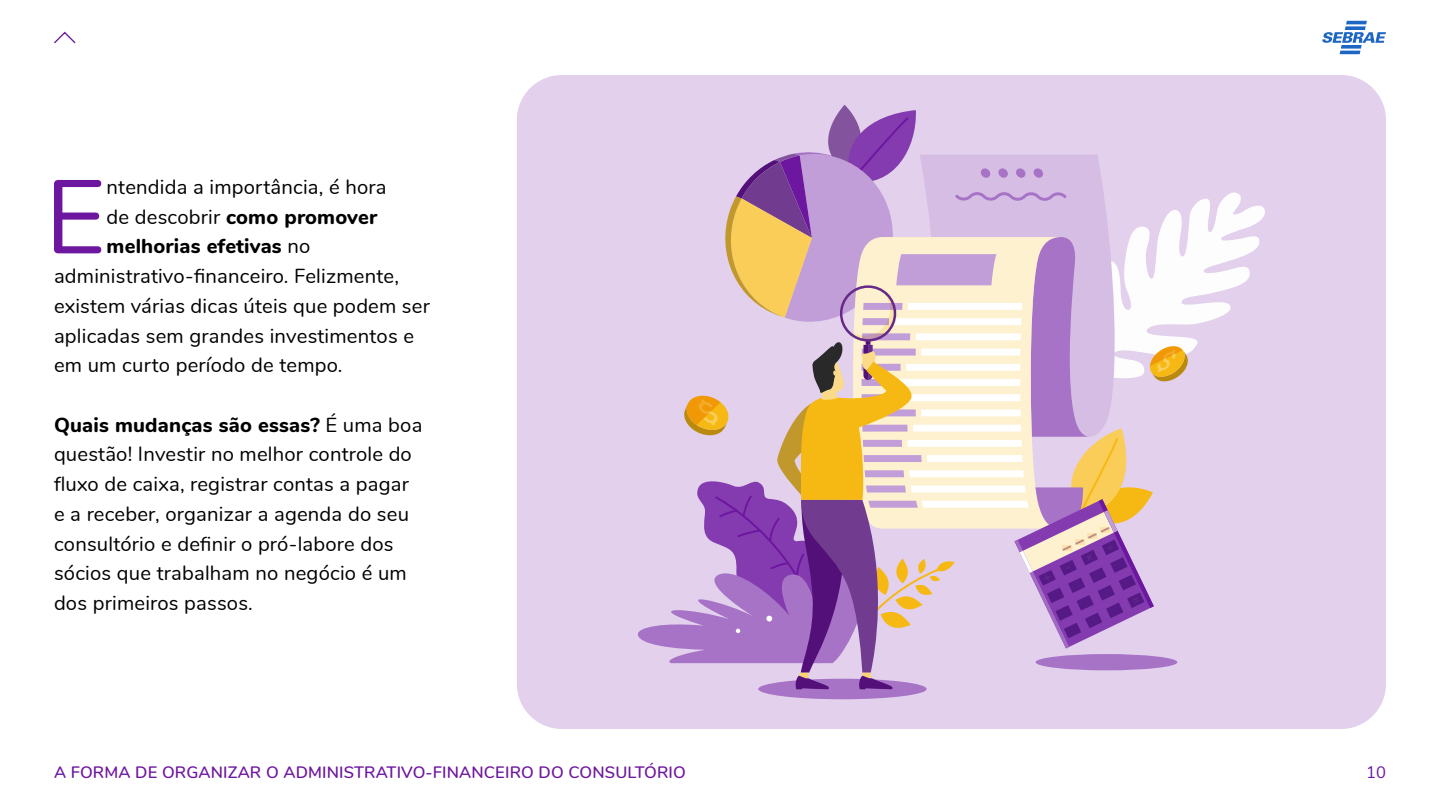
<style>
.page{position:relative;width:1440px;height:810px;background:#fff}
.page>*{position:absolute;margin:0;border:0;box-sizing:border-box;transform-origin:0 0}
.t1{font:104.1px "Nunito";color:#6d16a0}
.t2{font:20.25px/29.7px "Nunito";letter-spacing:.01em;color:#000}
.t3{font:800 20.25px "Nunito";letter-spacing:.01em;color:#000}
.t4{font:600 16.5px "Nunito";letter-spacing:.01em;color:#6d16a0}
.t5{font:16.5px "Nunito";color:#6d16a0}
.s1{font-weight:400}
.s2{font-weight:800}
</style>
<div class="page">
<svg style="left:54px;top:31px;width:22px;height:13px"></svg>
<div style="left:517px;top:75px;width:869px;height:654px;background:#e2d0ec;border-radius:45px"></div>
<svg style="left:1322px;top:21px;width:64px;height:33px"></svg>
<div style="left:758px;top:679px;width:169px;height:20px;background:#a773c6;border-radius:50%"></div>
<svg style="left:638px;top:105px;width:627px;height:584px"></svg>
<h1 class="t1" style="left:45px;top:141px;width:62px">E</h1>
<p class="t2" style="left:107px;top:171px;width:282px">ntendida a importância, é hora</p>
<p class="t3" style="left:107px;top:202px;width:272px"><span class="s1">de descobrir</span> como promover</p>
<p class="t3" style="left:107px;top:231px;width:205px">melhorias efetivas <span class="s1">no</span></p>
<p class="t2" style="left:54px;top:260px;width:347px">administrativo-financeiro. Felizmente,</p>
<p class="t2" style="left:54px;top:290px;width:377px">existem várias dicas úteis que podem ser</p>
<p class="t2" style="left:54px;top:320px;width:362px">aplicadas sem grandes investimentos e</p>
<p class="t2" style="left:54px;top:349px;width:290px">em um curto período de tempo.</p>
<p class="t2" style="left:54px;top:409px;width:370px"><span class="s2">Quais mudanças são essas?</span> É uma boa questão! Investir no melhor controle do fluxo de caixa, registrar contas a pagar e a receber, organizar a agenda do seu consultório e definir o pró-labore dos sócios que trabalham no negócio é um dos primeiros passos.</p>
<p class="t4" style="left:54px;top:760px;width:633px">A FORMA DE ORGANIZAR O ADMINISTRATIVO-FINANCEIRO DO CONSULTÓRIO</p>
<p class="t5" style="left:1366px;top:760px;width:21px">10</p>
</div>
